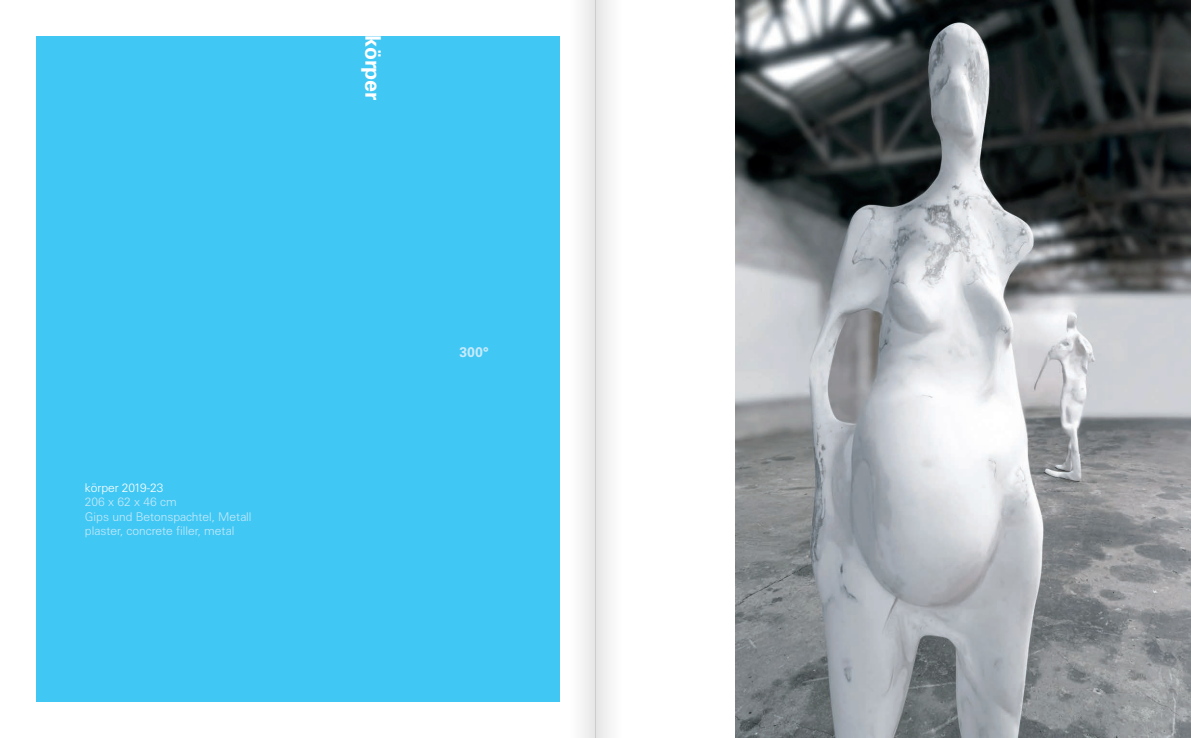
<style>
.page{position:relative;width:1191px;height:738px;background:#fff}
.page>*{position:absolute;margin:0;border:0;box-sizing:border-box;transform-origin:0 0}
.t1{font:700 21.4px "Univers";color:#fff}
.t2{font:700 14px "Univers";color:#c6eafa}
.t3{font:300 12px/14.4px "Univers S";color:#c6eafa}
.t4{font:300 12px "Univers S";color:#fff}
</style>
<div class="page">
<div style="left:36px;top:36px;width:523px;height:665px;background:#40c7f4"></div>
<img style="left:736px;top:0;width:455px;height:737px">
<div style="left:567px;top:0;width:28px;height:737px;background:linear-gradient(to right,#fff,#e9e9e9)"></div>
<div style="left:595px;top:0;width:29px;height:737px;background:linear-gradient(to bottom,#f3f3f3,#f3f3f3)"></div>
<p class="t4" style="left:85px;top:480px;width:80px">körper 2019-23</p>
<p class="t3" style="left:85px;top:494px;width:168px">206 x 62 x 46 cm<br>Gips und Betonspachtel, Metall plaster, concrete filler, metal</p>
<h1 class="t1" style="left:385px;top:35px;width:67px;rotate:90deg">körper</h1>
<p class="t2" style="left:459px;top:344px;width:31px">300°</p>
</div>
